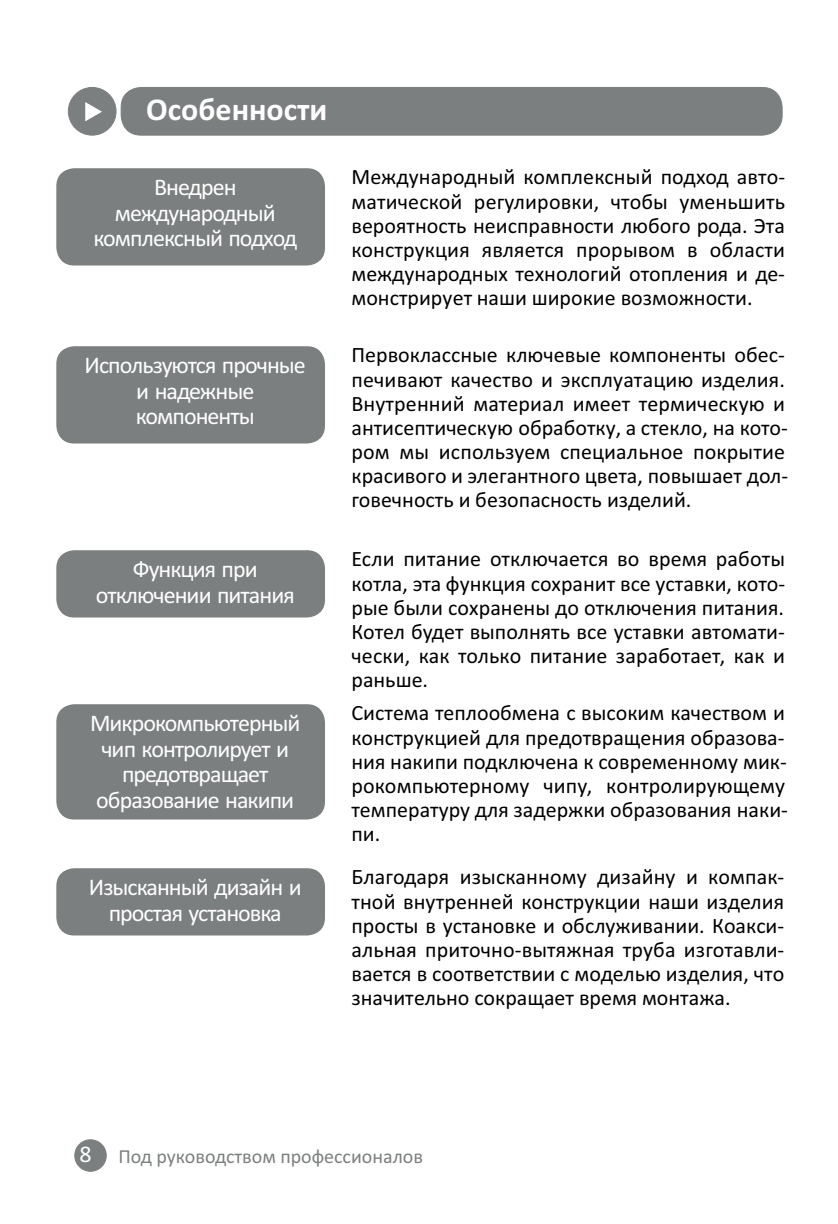
<style>
.page{position:relative;width:838px;height:1224px;background:#fff}
.page>*{position:absolute;margin:0;border:0;box-sizing:border-box;transform-origin:0 0}
.t1{font:700 32px "Calibri";color:#fff}
.t2{font:24px/25.6px "Calibri";letter-spacing:-.04em;color:#fff;text-align:center}
.t3{font:22px/24.2px "Calibri";color:#000002;text-align:justify}
.t4{font:20px "Calibri";color:#7c7f80}
</style>
<div class="page">
<div style="left:75px;top:1140px;width:31px;height:31px;background:#7c7f80;border-radius:50%"></div>
<div style="left:74px;top:1139px;width:33px;height:33px;border:1px solid #7c7f80;border-radius:50%"></div>
<div style="left:121px;top:87px;width:661px;height:48px;background:#7c7f80;border-radius:20px"></div>
<div style="left:121px;top:87px;width:661px;height:48px;border:1px solid #7c7f80;border-radius:20px"></div>
<div style="left:68px;top:87px;width:48px;height:48px;background:#7c7f80;border-radius:50%"></div>
<div style="left:68px;top:87px;width:48px;height:48px;border:1px solid #7c7f80;border-radius:50%"></div>
<svg style="left:85px;top:102px;width:17px;height:19px"></svg>
<div style="left:56px;top:168px;width:269px;height:98px;background:#7c7f80;border-radius:18px"></div>
<div style="left:56px;top:346px;width:269px;height:98px;background:#7c7f80;border-radius:18px"></div>
<div style="left:56px;top:550px;width:269px;height:68px;background:#7c7f80;border-radius:18px"></div>
<div style="left:56px;top:704px;width:269px;height:116px;background:#7c7f80;border-radius:18px"></div>
<div style="left:56px;top:868px;width:269px;height:68px;background:#7c7f80;border-radius:18px"></div>
<h1 class="t1" style="left:146px;top:96px;width:183px">Особенности</h1>
<p class="t2" style="left:93px;top:176px;width:205px">Внедрен международный комплексный подход</p>
<p class="t2" style="left:85px;top:354px;width:223px">Используются прочные и надежные компоненты</p>
<p class="t2" style="left:96px;top:558px;width:200px">Функция при отключении питания</p>
<p class="t2" style="left:90px;top:712px;width:212px">Микрокомпьютерный чип контролирует и предотвращает образование накипи</p>
<p class="t2" style="left:89px;top:876px;width:214px">Изысканный дизайн и простая установка</p>
<p class="t3" style="left:351px;top:167px;width:435px">Международный комплексный подход авто&shy;матической регулировки, чтобы уменьшить вероятность неисправности любого рода. Эта конструкция является прорывом в области международных технологий отопления и де&shy;монстрирует наши широкие возможности.</p>
<p class="t3" style="left:351px;top:345px;width:438px;text-align:left">Первоклассные ключевые компоненты обес&shy;печивают качество и эксплуатацию изделия.<br>Внутренний материал имеет термическую и антисептическую обработку, а стекло, на кото&shy;ром мы используем специальное покрытие красивого и элегантного цвета, повышает дол&shy;говечность и безопасность изделий.</p>
<p class="t3" style="left:351px;top:549px;width:435px">Если питание отключается во время работы котла, эта функция сохранит все уставки, кото&shy;рые были сохранены до отключения питания.<br>Котел будет выполнять все уставки автомати&shy;чески, как только питание заработает, как и раньше.</p>
<p class="t3" style="left:351px;top:703px;width:438px;text-align:left">Система теплообмена с высоким качеством и конструкцией для предотвращения образова&shy;ния накипи подключена к современному мик&shy;рокомпьютерному чипу, контролирующему температуру для задержки образования наки&shy;пи.</p>
<p class="t3" style="left:351px;top:867px;width:434px">Благодаря изысканному дизайну и компак&shy;тной внутренней конструкции наши изделия просты в установке и обслуживании. Коакси&shy;альная приточно-вытяжная труба изготавли&shy;вается в соответствии с моделью изделия, что значительно сокращает время монтажа.</p>
<p class="t2" style="left:79px;top:1143px;width:14px">8</p>
<p class="t4" style="left:118px;top:1148px;width:306px">Под руководством профессионалов</p>
</div>
